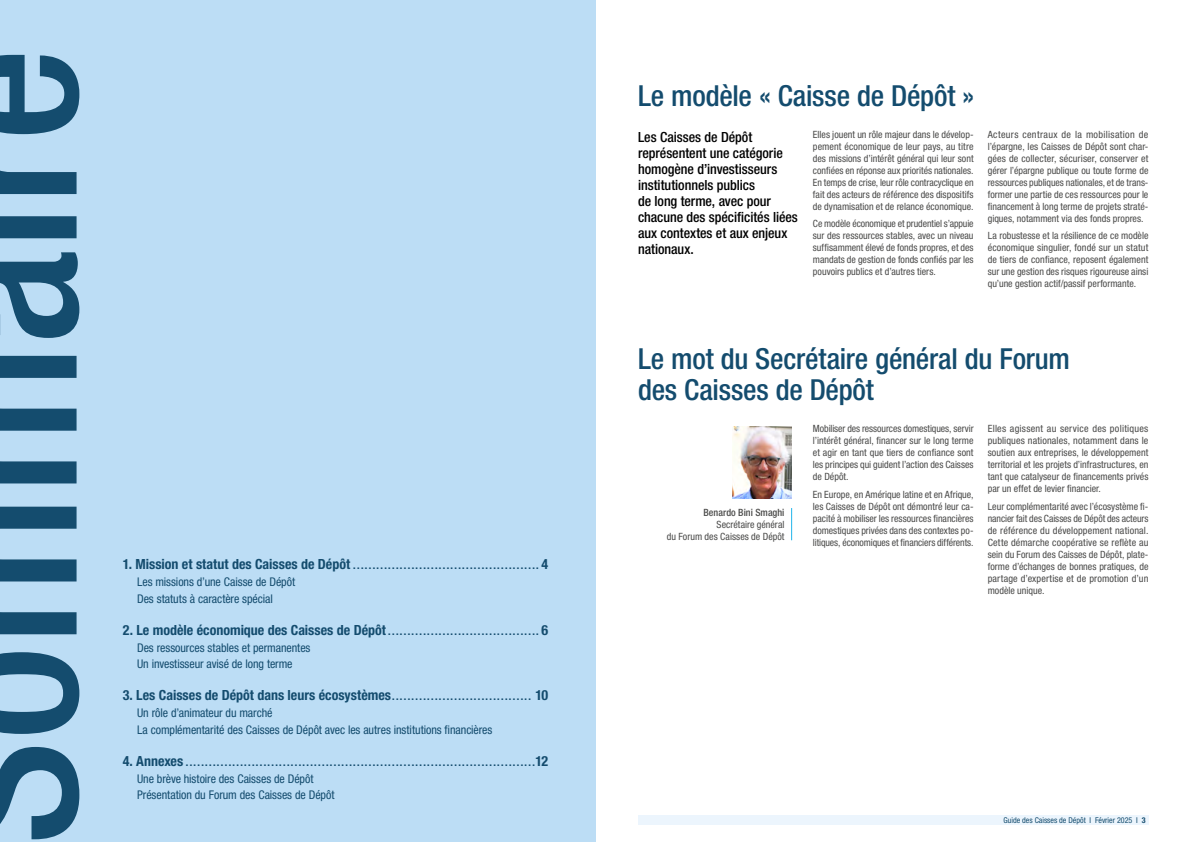
<style>
.page{position:relative;width:1191px;height:842px;background:#fff}
.page>*{position:absolute;margin:0;border:0;box-sizing:border-box;transform-origin:0 0}
.inter_1{font:500 condensed 203.8px "Helvetica Neue LT Pro";color:#144c6e}
.inter_1-2{font:500 condensed 29px/31px "Helvetica Neue LT Pro";letter-spacing:-.01em;color:#144c6e}
.Som_1{font:14px "Helvetica Neue LT Pro";color:#144c6e}
.Chapo{font:500 condensed 14px/16px "Helvetica Neue LT Pro";letter-spacing:-.005em;color:#000}
.Som_1-2{font:700 condensed 14px "Helvetica Neue LT Pro";color:#144c6e}
.Som_2{font:condensed 12px "Helvetica Neue LT Pro";letter-spacing:-.005em;color:#144c6e}
.texte{font:condensed 10px/12px "Helvetica Neue LT Pro";color:#4a4a49;text-align:justify}
.texte-2{font:500 condensed 10px "Helvetica Neue LT Pro";letter-spacing:.005em;color:#4a4a49}
.t1{font:condensed 8px "Helvetica Neue LT Pro";color:#144c6e}
.s1{font-weight:700;font-stretch:condensed}
.s2{font-weight:400;font-stretch:normal}
.s3{font-weight:700}
</style>
<div class="page">
<div style="left:638px;top:815px;width:510px;height:10px;background:#ecf5fd"></div>
<div style="left:0;top:0;width:595px;height:842px;background:#bcddf5"></div>
<img style="left:733px;top:426px;width:59px;height:72px">
<hr style="left:791px;top:508px;width:1px;height:32px;background:#21b5ea">
<p class="inter_1" style="left:-117px;top:846px;width:800px;rotate:-90deg">Sommaire</p>
<p class="Som_1" style="left:123px;top:556px;width:427px"><span class="s1">1. Mission et statut des Caisses de Dépôt</span> ................................................ <span class="s1">4</span></p>
<p class="Som_2" style="left:137px;top:575px;width:160px">Les missions d’une Caisse de Dépôt</p>
<p class="Som_2" style="left:137px;top:592px;width:137px">Des statuts à caractère spécial</p>
<p class="Som_1" style="left:123px;top:621px;width:427px"><span class="s1">2. Le modèle économique des Caisses de Dépôt</span>....................................... <span class="s1">6</span></p>
<p class="Som_2" style="left:137px;top:640px;width:175px">Des ressources stables et permanentes</p>
<p class="Som_2" style="left:137px;top:657px;width:157px">Un investisseur avisé de long terme</p>
<p class="Som_1-2" style="left:123px;top:687px;width:427px">3. Les Caisses de Dépôt dans leurs écosystèmes<span class="s2">....................................</span> 10</p>
<p class="Som_2" style="left:137px;top:706px;width:137px">Un rôle d’animateur du marché</p>
<p class="Som_2" style="left:137px;top:723px;width:357px">La complémentarité des Caisses de Dépôt avec les autres institutions financières</p>
<p class="Som_1" style="left:123px;top:752px;width:427px"><span class="s1">4. Annexes</span> ..........................................................................................<span class="s1">12</span></p>
<p class="Som_2" style="left:137px;top:771px;width:178px">Une brève histoire des Caisses de Dépôt</p>
<p class="Som_2" style="left:137px;top:788px;width:199px">Présentation du Forum des Caisses de Dépôt</p>
<p class="inter_1-2" style="left:638px;top:80px;width:338px">Le modèle « Caisse de Dépôt »</p>
<p class="Chapo" style="left:638px;top:128px;width:161px">Les Caisses de Dépôt représentent une catégorie homogène d’investisseurs institutionnels publics<br>de long terme, avec pour chacune des spécificités liées aux contextes et aux enjeux nationaux.</p>
<p class="texte" style="left:813px;top:128px;width:162px">Elles jouent un rôle majeur dans le dévelop&shy;pement économique de leur pays, au titre des missions d’intérêt général qui leur sont confiées en réponse aux priorités nationales.<br>En temps de crise, leur rôle contracyclique en fait des acteurs de référence des dispositifs de dynamisation et de relance économique.</p>
<p class="texte" style="left:813px;top:218px;width:162px">Ce modèle économique et prudentiel s’appuie sur des ressources stables, avec un niveau suffisamment élevé de fonds propres, et des mandats de gestion de fonds confiés par les pouvoirs publics et d’autres tiers.</p>
<p class="texte" style="left:987px;top:128px;width:162px">Acteurs centraux de la mobilisation de l’épargne, les Caisses de Dépôt sont char&shy;gées de collecter, sécuriser, conserver et gérer l’épargne publique ou toute forme de ressources publiques nationales, et de trans&shy;former une partie de ces ressources pour le financement à long terme de projets straté&shy;giques, notamment via des fonds propres.</p>
<p class="texte" style="left:987px;top:230px;width:162px">La robustesse et la résilience de ce modèle économique singulier, fondé sur un statut de tiers de confiance, reposent également sur une gestion des risques rigoureuse ainsi qu’une gestion actif/passif performante.</p>
<p class="inter_1-2" style="left:638px;top:343px;width:433px">Le mot du Secrétaire général du Forum des Caisses de Dépôt</p>
<p class="texte-2" style="left:703px;top:506px;width:83px">Benardo Bini Smaghi</p>
<p class="texte" style="left:667px;top:518px;width:119px;text-align:right">Secrétaire général<br>du Forum des Caisses de Dépôt</p>
<p class="texte" style="left:813px;top:422px;width:162px">Mobiliser des ressources domestiques, servir l’intérêt général, financer sur le long terme et agir en tant que tiers de confiance sont les principes qui guident l’action des Caisses de Dépôt.</p>
<p class="texte" style="left:813px;top:488px;width:162px">En Europe, en Amérique latine et en Afrique, les Caisses de Dépôt ont démontré leur ca&shy;pacité à mobiliser les ressources financières domestiques privées dans des contextes po&shy;litiques, économiques et financiers différents.</p>
<p class="texte" style="left:987px;top:422px;width:162px">Elles agissent au service des politiques publiques nationales, notamment dans le soutien aux entreprises, le développement territorial et les projets d’infrastructures, en tant que catalyseur de financements privés par un effet de levier financier.</p>
<p class="texte" style="left:987px;top:500px;width:162px">Leur complémentarité avec l’écosystème fi&shy;nancier fait des Caisses de Dépôt des acteurs de référence du développement national.<br>Cette démarche coopérative se reflète au sein du Forum des Caisses de Dépôt, plate&shy;forme d’échanges de bonnes pratiques, de partage d’expertise et de promotion d’un modèle unique.</p>
<p class="t1" style="left:1003px;top:815px;width:144px">Guide des Caisses de Dépôt I Février 2025 I <span class="s3">3</span></p>
</div>
